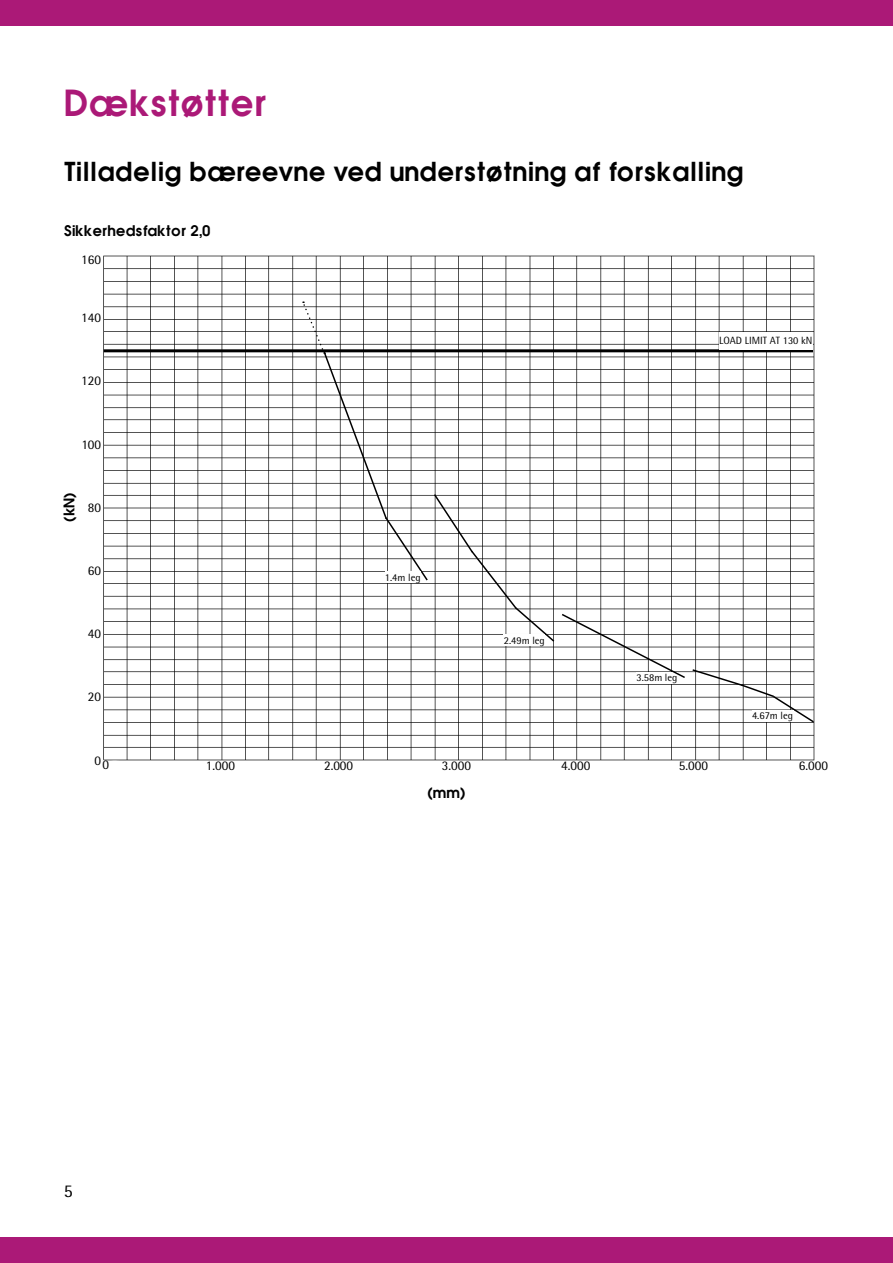
<style>
.page{position:relative;width:893px;height:1263px;background:#fff}
.page>*{position:absolute;margin:0;border:0;box-sizing:border-box;transform-origin:0 0}
.t1{font:33px "Avant Garde Demi";color:#ab1977}
.t2{font:24px "Avant Garde Demi";color:#000}
.t3{font:18px "Agfa Rotis Semisans";color:#000}
.t4{font:13.5px "Avant Garde Demi";color:#000}
.t5{font:13.2px "Agfa Rotis Semisans";color:#000}
.t6{font:10.5px "Agfa Rotis Semisans";color:#000}
</style>
<div class="page">
<div style="left:0;top:1237px;width:893px;height:26px;background:#ab1977"></div>
<div style="left:0;top:0;width:893px;height:26px;background:#ab1977"></div>
<img style="left:103px;top:255px;width:712px;height:505px">
<hr style="left:104px;top:349px;width:709px;height:3px;background:#000">
<svg style="left:302px;top:301px;width:513px;height:423px"></svg>
<div style="left:752px;top:710px;width:41px;height:12px;background:#fff"></div>
<div style="left:719px;top:332px;width:94px;height:17px;background:#fff"></div>
<h1 class="t1" style="left:64px;top:80px;width:205px">Dækstøtter</h1>
<h2 class="t2" style="left:64px;top:155px;width:681px">Tilladelig bæreevne ved understøtning af forskalling</h2>
<p class="t4" style="left:64px;top:221px;width:149px">Sikkerhedsfaktor 2,0</p>
<p class="t5" style="left:81px;top:252px;width:21px">160</p>
<p class="t5" style="left:81px;top:310px;width:21px">140</p>
<p class="t5" style="left:81px;top:373px;width:21px">120</p>
<p class="t5" style="left:82px;top:436px;width:21px">100</p>
<p class="t4" style="left:60px;top:522px;width:31px;rotate:-90deg">(kN)</p>
<p class="t5" style="left:88px;top:500px;width:15px">80</p>
<p class="t5" style="left:88px;top:563px;width:15px">60</p>
<p class="t5" style="left:88px;top:626px;width:15px">40</p>
<p class="t5" style="left:88px;top:689px;width:15px">20</p>
<p class="t6" style="left:385px;top:571px;width:37px">1.4m leg</p>
<p class="t6" style="left:504px;top:634px;width:43px">2.49m leg</p>
<p class="t6" style="left:719px;top:334px;width:95px">LOAD LIMIT AT 130 kN</p>
<p class="t6" style="left:636px;top:672px;width:43px">3.58m leg</p>
<p class="t6" style="left:752px;top:710px;width:43px">4.67m leg</p>
<p class="t5" style="left:94px;top:752px;width:8px">0</p>
<p class="t5" style="left:102px;top:757px;width:8px">0</p>
<p class="t5" style="left:206px;top:757px;width:31px">1.000</p>
<p class="t5" style="left:324px;top:757px;width:31px">2.000</p>
<p class="t5" style="left:442px;top:757px;width:31px">3.000</p>
<p class="t5" style="left:561px;top:757px;width:31px">4.000</p>
<p class="t5" style="left:679px;top:757px;width:31px">5.000</p>
<p class="t5" style="left:799px;top:757px;width:31px">6.000</p>
<h3 class="t3" style="left:64px;top:1180px;width:11px">5</h3>
<p class="t4" style="left:427px;top:783px;width:40px">(mm)</p>
</div>
